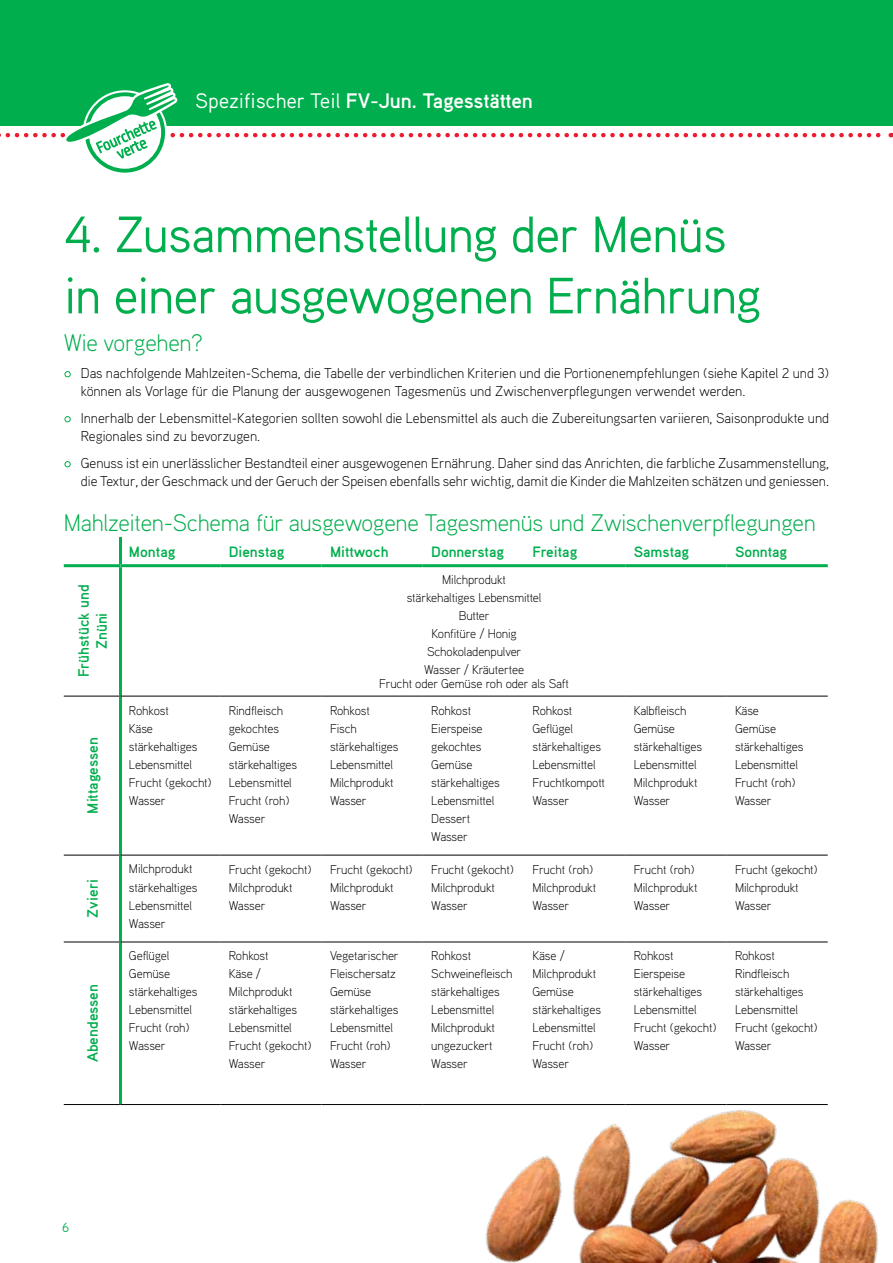
<style>
.page{position:relative;width:893px;height:1263px;background:#fff}
.page>*{position:absolute;margin:0;border:0;box-sizing:border-box;transform-origin:0 0}
.t1{font:51px/61.2px "Aaux Pro OT";letter-spacing:-.03em;color:#00ae4d}
.t2{font:300 24px "Aaux Pro OT";letter-spacing:-.01em;color:#00ae4d}
.t3{font:700 21px "Aaux Pro OT";letter-spacing:-.01em;color:#fff}
.t4{font:700 15px/18px "Aaux Pro OT";color:#00ae4d;text-align:center}
.t5{font:300 14.25px/18px "Aaux Pro OT";color:#000}
.t6{font:13.05px "Aaux Pro OT";color:#00ae4d}
.t7{font:300 12.75px/18px "Aaux Pro OT";letter-spacing:-.01em;color:#000}
.s1{font-weight:400}
</style>
<div class="page">
<img style="left:463px;top:1105px;width:415px;height:158px">
<div style="left:0;top:0;width:893px;height:126px;background:#00ae4d"></div>
<svg style="left:0;top:83px;width:892px;height:90px"></svg>
<svg style="left:65px;top:371px;width:6px;height:6px"></svg>
<svg style="left:65px;top:416px;width:6px;height:6px"></svg>
<svg style="left:65px;top:461px;width:6px;height:6px"></svg>
<hr style="left:119px;top:537px;width:3px;height:27px;background:#00ae4d">
<hr style="left:64px;top:696px;width:56px;height:1px;background:#000">
<hr style="left:64px;top:855px;width:56px;height:1px;background:#000">
<hr style="left:64px;top:942px;width:56px;height:1px;background:#000">
<hr style="left:64px;top:1104px;width:56px;height:1px;background:#000">
<hr style="left:64px;top:564px;width:56px;height:3px;background:#00ae4d">
<hr style="left:119px;top:567px;width:3px;height:129px;background:#00ae4d">
<hr style="left:120px;top:564px;width:100px;height:3px;background:#00ae4d">
<hr style="left:220px;top:564px;width:101px;height:3px;background:#00ae4d">
<hr style="left:321px;top:564px;width:102px;height:3px;background:#00ae4d">
<hr style="left:423px;top:564px;width:101px;height:3px;background:#00ae4d">
<hr style="left:524px;top:564px;width:101px;height:3px;background:#00ae4d">
<hr style="left:625px;top:564px;width:101px;height:3px;background:#00ae4d">
<hr style="left:726px;top:564px;width:102px;height:3px;background:#00ae4d">
<hr style="left:119px;top:696px;width:3px;height:159px;background:#00ae4d">
<hr style="left:119px;top:855px;width:3px;height:87px;background:#00ae4d">
<hr style="left:119px;top:942px;width:3px;height:162px;background:#00ae4d">
<hr style="left:120px;top:696px;width:100px;height:1px;background:#000">
<hr style="left:120px;top:855px;width:100px;height:1px;background:#000">
<hr style="left:120px;top:942px;width:100px;height:1px;background:#000">
<hr style="left:120px;top:1104px;width:100px;height:1px;background:#000">
<hr style="left:220px;top:696px;width:101px;height:1px;background:#000">
<hr style="left:220px;top:855px;width:101px;height:1px;background:#000">
<hr style="left:220px;top:942px;width:101px;height:1px;background:#000">
<hr style="left:220px;top:1104px;width:101px;height:1px;background:#000">
<hr style="left:321px;top:696px;width:102px;height:1px;background:#000">
<hr style="left:321px;top:855px;width:102px;height:1px;background:#000">
<hr style="left:321px;top:942px;width:102px;height:1px;background:#000">
<hr style="left:321px;top:1104px;width:102px;height:1px;background:#000">
<hr style="left:423px;top:696px;width:101px;height:1px;background:#000">
<hr style="left:423px;top:855px;width:101px;height:1px;background:#000">
<hr style="left:423px;top:942px;width:101px;height:1px;background:#000">
<hr style="left:423px;top:1104px;width:101px;height:1px;background:#000">
<hr style="left:524px;top:696px;width:101px;height:1px;background:#000">
<hr style="left:524px;top:855px;width:101px;height:1px;background:#000">
<hr style="left:524px;top:942px;width:101px;height:1px;background:#000">
<hr style="left:524px;top:1104px;width:101px;height:1px;background:#000">
<hr style="left:625px;top:696px;width:101px;height:1px;background:#000">
<hr style="left:625px;top:855px;width:101px;height:1px;background:#000">
<hr style="left:625px;top:942px;width:101px;height:1px;background:#000">
<hr style="left:625px;top:1104px;width:101px;height:1px;background:#000">
<hr style="left:726px;top:696px;width:102px;height:1px;background:#000">
<hr style="left:726px;top:855px;width:102px;height:1px;background:#000">
<hr style="left:726px;top:942px;width:102px;height:1px;background:#000">
<hr style="left:726px;top:1104px;width:102px;height:1px;background:#000">
<h3 class="t3" style="left:195px;top:87px;width:339px"><span class="s1">Spezifischer Teil</span> FV-Jun. Tagesstätten</h3>
<h1 class="t1" style="left:64px;top:202px;width:699px">4. Zusammenstellung der Menüs in einer ausgewogenen Ernährung</h1>
<h2 class="t2" style="left:64px;top:328px;width:140px">Wie vorgehen?</h2>
<p class="t5" style="left:81px;top:364px;width:750px">Das nachfolgende Mahlzeiten-Schema, die Tabelle der verbindlichen Kriterien und die Portionenempfehlungen (siehe Kapitel 2 und 3) können als Vorlage für die Planung der ausgewogenen Tagesmenüs und Zwischenverpflegungen verwendet werden.</p>
<p class="t5" style="left:81px;top:409px;width:750px">Innerhalb der Lebensmittel-Kategorien sollten sowohl die Lebensmittel als auch die Zubereitungsarten variieren, Saisonprodukte und<br>Regionales sind zu bevorzugen.</p>
<p class="t5" style="left:81px;top:454px;width:750px">Genuss ist ein unerlässlicher Bestandteil einer ausgewogenen Ernährung. Daher sind das Anrichten, die farbliche Zusammenstellung, die Textur, der Geschmack und der Geruch der Speisen ebenfalls sehr wichtig, damit die Kinder die Mahlzeiten schätzen und geniessen.</p>
<h2 class="t2" style="left:64px;top:508px;width:753px">Mahlzeiten-Schema für ausgewogene Tagesmenüs und Zwischenverpflegungen</h2>
<p class="t4" style="left:129px;top:542px;width:48px">Montag</p>
<p class="t4" style="left:229px;top:542px;width:57px">Dienstag</p>
<p class="t4" style="left:330px;top:542px;width:60px">Mittwoch</p>
<p class="t4" style="left:431px;top:542px;width:74px">Donnerstag</p>
<p class="t4" style="left:532px;top:542px;width:46px">Freitag</p>
<p class="t4" style="left:634px;top:542px;width:57px">Samstag</p>
<p class="t4" style="left:735px;top:542px;width:54px">Sonntag</p>
<p class="t4" style="left:74px;top:677px;width:94px;rotate:-90deg">Frühstück und<br>Znüni</p>
<p class="t7" style="left:407px;top:570px;width:136px;text-align:center">Milchprodukt stärkehaltiges Lebensmittel<br>Butter<br>Konfitüre / Honig<br>Schokoladenpulver<br>Wasser / Kräutertee</p>
<p class="t7" style="left:379px;top:674px;width:191px">Frucht oder Gemüse roh oder als Saft</p>
<p class="t4" style="left:83px;top:814px;width:78px;rotate:-90deg">Mittagessen</p>
<p class="t4" style="left:83px;top:917px;width:39px;rotate:-90deg">Zvieri</p>
<p class="t4" style="left:83px;top:1062px;width:80px;rotate:-90deg">Abendessen</p>
<p class="t7" style="left:129px;top:701px;width:84px">Rohkost<br>Käse stärkehaltiges<br>Lebensmittel<br>Frucht (gekocht)<br>Wasser</p>
<p class="t7" style="left:229px;top:701px;width:70px">Rindfleisch gekochtes<br>Gemüse stärkehaltiges<br>Lebensmittel<br>Frucht (roh)<br>Wasser</p>
<p class="t7" style="left:330px;top:701px;width:70px">Rohkost<br>Fisch stärkehaltiges<br>Lebensmittel<br>Milchprodukt<br>Wasser</p>
<p class="t7" style="left:431px;top:701px;width:70px">Rohkost<br>Eierspeise gekochtes<br>Gemüse stärkehaltiges<br>Lebensmittel<br>Dessert<br>Wasser</p>
<p class="t7" style="left:532px;top:701px;width:74px">Rohkost<br>Geflügel stärkehaltiges<br>Lebensmittel<br>Fruchtkompott<br>Wasser</p>
<p class="t7" style="left:634px;top:701px;width:70px">Kalbfleisch<br>Gemüse stärkehaltiges<br>Lebensmittel<br>Milchprodukt<br>Wasser</p>
<p class="t7" style="left:735px;top:701px;width:70px">Käse<br>Gemüse stärkehaltiges<br>Lebensmittel<br>Frucht (roh)<br>Wasser</p>
<p class="t7" style="left:129px;top:860px;width:70px">Milchprodukt stärkehaltiges<br>Lebensmittel<br>Wasser</p>
<p class="t7" style="left:229px;top:860px;width:84px">Frucht (gekocht)<br>Milchprodukt<br>Wasser</p>
<p class="t7" style="left:330px;top:860px;width:84px">Frucht (gekocht)<br>Milchprodukt<br>Wasser</p>
<p class="t7" style="left:431px;top:860px;width:84px">Frucht (gekocht)<br>Milchprodukt<br>Wasser</p>
<p class="t7" style="left:532px;top:860px;width:65px">Frucht (roh)<br>Milchprodukt<br>Wasser</p>
<p class="t7" style="left:634px;top:860px;width:65px">Frucht (roh)<br>Milchprodukt<br>Wasser</p>
<p class="t7" style="left:735px;top:860px;width:84px">Frucht (gekocht)<br>Milchprodukt<br>Wasser</p>
<p class="t7" style="left:129px;top:946px;width:70px">Geflügel<br>Gemüse stärkehaltiges<br>Lebensmittel<br>Frucht (roh)<br>Wasser</p>
<p class="t7" style="left:229px;top:946px;width:84px">Rohkost<br>Käse /<br>Milchprodukt stärkehaltiges<br>Lebensmittel<br>Frucht (gekocht)<br>Wasser</p>
<p class="t7" style="left:330px;top:946px;width:70px">Vegetarischer<br>Fleischersatz<br>Gemüse stärkehaltiges<br>Lebensmittel<br>Frucht (roh)<br>Wasser</p>
<p class="t7" style="left:431px;top:946px;width:83px">Rohkost<br>Schweinefleisch stärkehaltiges<br>Lebensmittel<br>Milchprodukt ungezuckert<br>Wasser</p>
<p class="t7" style="left:532px;top:946px;width:70px">Käse /<br>Milchprodukt<br>Gemüse stärkehaltiges<br>Lebensmittel<br>Frucht (roh)<br>Wasser</p>
<p class="t7" style="left:634px;top:946px;width:84px">Rohkost<br>Eierspeise stärkehaltiges<br>Lebensmittel<br>Frucht (gekocht)<br>Wasser</p>
<p class="t7" style="left:735px;top:947px;width:84px">Rohkost<br>Rindfleisch stärkehaltiges<br>Lebensmittel<br>Frucht (gekocht)<br>Wasser</p>
<p class="t6" style="left:62px;top:1219px;width:9px">6</p>
</div>
